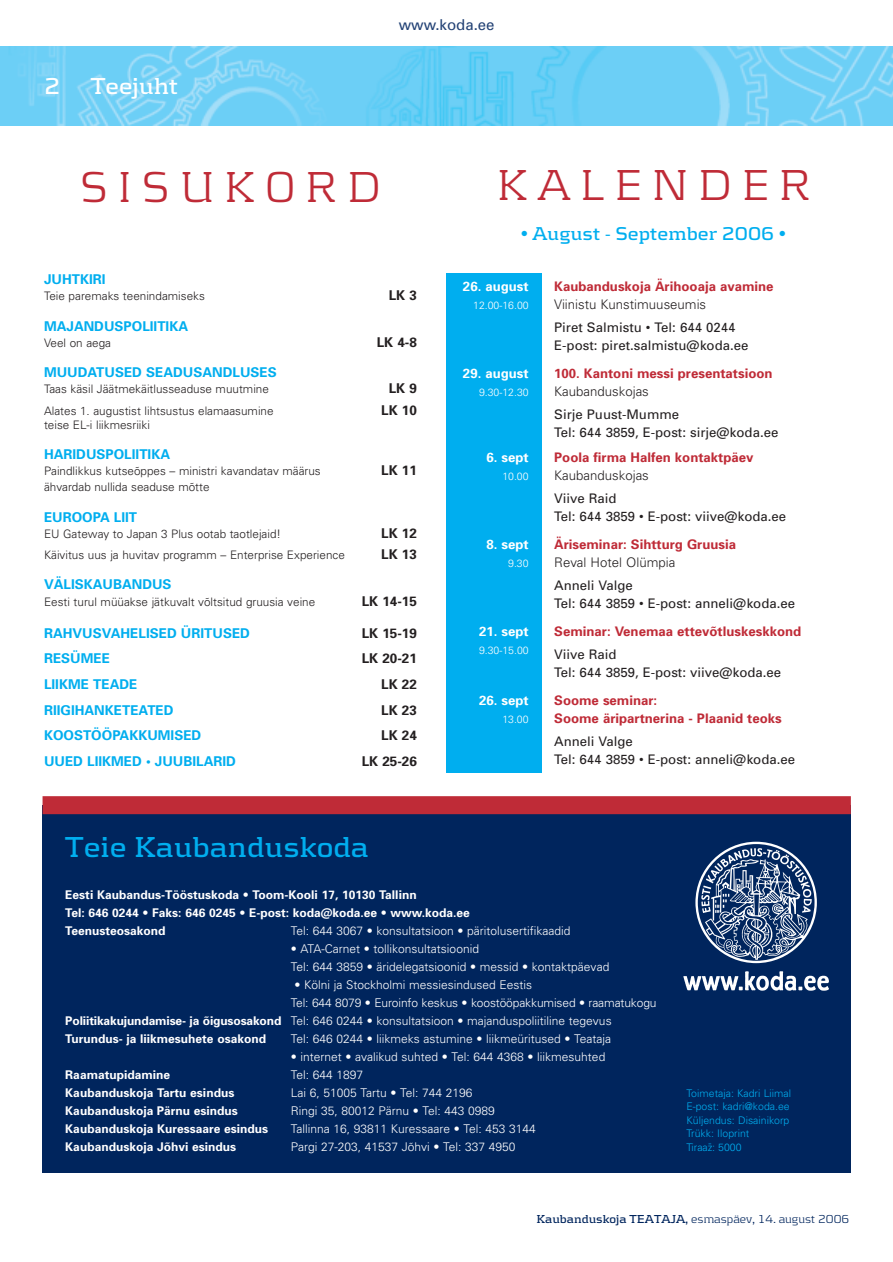
<style>
.page{position:relative;width:893px;height:1262px;background:#fff}
.page>*{position:absolute;margin:0;border:0;box-sizing:border-box;transform-origin:0 0}
.t1{font:300 45px "Kontrapunkt";letter-spacing:.23em;color:#bf2b37}
.t2{font:700 30px "Kontrapunkt";color:#00aeef}
.t3{font:700 24px "Kontrapunkt";color:#fff}
.t4{font:700 19.35px "Kontrapunkt";color:#00aeef}
.t5{font:15px "Univers";color:#234275}
.t6{font:700 13.5px "Univers";color:#00aeef}
.t7{font:700 13.5px "Univers";color:#231f20}
.t8{font:13.2px/18px "Univers";color:#231f20}
.t9{font:700 13.2px "Univers";color:#bf2b37}
.t10{font:300 13.2px "Univers";color:#231f20}
.t11{font:700 13.2px "Univers";color:#fff}
.t12{font:300 12px/18px "Univers";color:#fff}
.t13{font:700 12px/18px "Univers";color:#fff}
.t14{font:300 12px "Kontrapunkt";color:#00255d}
.t15{font:300 11.7px "Univers";color:#231f20}
.t16{font:300 10.5px/13.5px "Univers";color:#00aeef}
.t17{font:300 10.5px "Univers";color:#fff}
.s1{font-weight:300}
.s2{font-weight:700}
</style>
<div class="page">
<img style="left:0;top:47px;width:892px;height:79px">
<div style="left:43px;top:804px;width:807px;height:368px;background:#00255d"></div>
<svg style="left:695px;top:841px;width:121px;height:122px"></svg>
<svg style="left:683px;top:971px;width:145px;height:19px"></svg>
<div style="left:43px;top:796px;width:807px;height:18px;background:#bf2b37"></div>
<div style="left:446px;top:273px;width:96px;height:499px;background:#00aeef"></div>
<h3 class="t3" style="left:44px;top:78px;width:18px">2</h3>
<h3 class="t3" style="left:91px;top:78px;width:89px">Teejuht</h3>
<p class="t5" style="left:399px;top:19px;width:97px">www.koda.ee</p>
<h1 class="t1" style="left:80px;top:172px;width:302px">SISUKORD</h1>
<p class="t6" style="left:44px;top:274px;width:63px">JUHTKIRI</p>
<p class="t15" style="left:44px;top:292px;width:162px">Teie paremaks teenindamiseks</p>
<p class="t7" style="left:389px;top:290px;width:30px">LK 3</p>
<p class="t6" style="left:44px;top:321px;width:146px">MAJANDUSPOLIITIKA</p>
<p class="t15" style="left:44px;top:338px;width:68px">Veel on aega</p>
<p class="t7" style="left:377px;top:337px;width:42px">LK 4-8</p>
<p class="t6" style="left:44px;top:367px;width:234px">MUUDATUSED SEADUSANDLUSES</p>
<p class="t15" style="left:44px;top:385px;width:226px">Taas käsil Jäätmekäitlusseaduse muutmine</p>
<p class="t7" style="left:389px;top:383px;width:30px">LK 9</p>
<p class="t15" style="left:44px;top:406px;width:231px">Alates 1. augustist lihtsustus elamaasumine</p>
<p class="t7" style="left:381px;top:405px;width:37px">LK 10</p>
<p class="t15" style="left:44px;top:421px;width:107px">teise EL-i liikmesriiki</p>
<p class="t6" style="left:44px;top:449px;width:128px">HARIDUSPOLIITIKA</p>
<p class="t15" style="left:44px;top:466px;width:278px">Paindlikkus kutseõppes – ministri kavandatav määrus</p>
<p class="t7" style="left:381px;top:465px;width:37px">LK 11</p>
<p class="t15" style="left:44px;top:483px;width:167px">ähvardab nullida seaduse mõtte</p>
<p class="t6" style="left:44px;top:512px;width:95px">EUROOPA LIIT</p>
<p class="t15" style="left:44px;top:529px;width:238px">EU Gateway to Japan 3 Plus ootab taotlejaid!</p>
<p class="t7" style="left:381px;top:528px;width:37px">LK 12</p>
<p class="t15" style="left:44px;top:550px;width:302px">Käivitus uus ja huvitav programm – Enterprise Experience</p>
<p class="t7" style="left:381px;top:549px;width:37px">LK 13</p>
<p class="t6" style="left:44px;top:579px;width:129px">VÄLISKAUBANDUS</p>
<p class="t15" style="left:44px;top:597px;width:273px">Eesti turul müüakse jätkuvalt võltsitud gruusia veine</p>
<p class="t7" style="left:362px;top:596px;width:57px">LK 14-15</p>
<p class="t6" style="left:44px;top:628px;width:207px">RAHVUSVAHELISED ÜRITUSED</p>
<p class="t7" style="left:362px;top:628px;width:57px">LK 15-19</p>
<p class="t6" style="left:44px;top:653px;width:68px">RESÜMEE</p>
<p class="t7" style="left:362px;top:653px;width:57px">LK 20-21</p>
<p class="t6" style="left:44px;top:679px;width:95px">LIIKME TEADE</p>
<p class="t7" style="left:381px;top:679px;width:37px">LK 22</p>
<p class="t6" style="left:44px;top:704px;width:131px">RIIGIHANKETEATED</p>
<p class="t7" style="left:381px;top:704px;width:37px">LK 23</p>
<p class="t6" style="left:44px;top:730px;width:159px">KOOSTÖÖPAKKUMISED</p>
<p class="t7" style="left:381px;top:730px;width:37px">LK 24</p>
<p class="t6" style="left:44px;top:755px;width:193px">UUED LIIKMED • JUUBILARID</p>
<p class="t7" style="left:362px;top:755px;width:57px">LK 25-26</p>
<h1 class="t1" style="left:497px;top:171px;width:315px">KALENDER</h1>
<h3 class="t4" style="left:521px;top:227px;width:266px">• August - September 2006 •</h3>
<p class="t11" style="left:463px;top:282px;width:67px">26. august</p>
<p class="t9" style="left:554px;top:282px;width:221px">Kaubanduskoja Ärihooaja avamine</p>
<p class="t17" style="left:473px;top:302px;width:57px">12.00-16.00</p>
<p class="t10" style="left:554px;top:300px;width:153px">Viinistu Kunstimuuseumis</p>
<p class="t8" style="left:554px;top:319px;width:196px">Piret Salmistu • Tel: 644 0244<br>E-post: piret.salmistu@koda.ee</p>
<p class="t11" style="left:463px;top:369px;width:67px">29. august</p>
<p class="t9" style="left:554px;top:369px;width:220px">100. Kantoni messi presentatsioon</p>
<p class="t17" style="left:479px;top:389px;width:51px">9.30-12.30</p>
<p class="t10" style="left:554px;top:387px;width:96px">Kaubanduskojas</p>
<p class="t8" style="left:554px;top:406px;width:226px">Sirje Puust-Mumme<br>Tel: 644 3859, E-post: sirje@koda.ee</p>
<p class="t11" style="left:486px;top:453px;width:44px">6. sept</p>
<p class="t9" style="left:554px;top:453px;width:201px">Poola firma Halfen kontaktpäev</p>
<p class="t17" style="left:502px;top:473px;width:28px">10.00</p>
<p class="t10" style="left:554px;top:471px;width:96px">Kaubanduskojas</p>
<p class="t8" style="left:554px;top:490px;width:233px">Viive Raid<br>Tel: 644 3859 • E-post: viive@koda.ee</p>
<p class="t11" style="left:486px;top:540px;width:44px">8. sept</p>
<p class="t9" style="left:554px;top:540px;width:183px">Äriseminar: Sihtturg Gruusia</p>
<p class="t17" style="left:508px;top:560px;width:22px">9.30</p>
<p class="t10" style="left:554px;top:558px;width:123px">Reval Hotel Olümpia</p>
<p class="t8" style="left:554px;top:577px;width:242px">Anneli Valge<br>Tel: 644 3859 • E-post: anneli@koda.ee</p>
<p class="t11" style="left:479px;top:627px;width:51px">21. sept</p>
<p class="t9" style="left:554px;top:627px;width:248px">Seminar: Venemaa ettevõtluskeskkond</p>
<p class="t17" style="left:479px;top:647px;width:51px">9.30-15.00</p>
<p class="t8" style="left:554px;top:646px;width:229px">Viive Raid<br>Tel: 644 3859, E-post: viive@koda.ee</p>
<p class="t11" style="left:479px;top:696px;width:51px">26. sept</p>
<p class="t9" style="left:554px;top:696px;width:105px">Soome seminar:</p>
<p class="t17" style="left:502px;top:716px;width:28px">13.00</p>
<p class="t9" style="left:554px;top:714px;width:229px">Soome äripartnerina - Plaanid teoks</p>
<p class="t8" style="left:554px;top:733px;width:242px">Anneli Valge<br>Tel: 644 3859 • E-post: anneli@koda.ee</p>
<h2 class="t2" style="left:65px;top:837px;width:305px">Teie Kaubanduskoda</h2>
<p class="t13" style="left:65px;top:887px;width:406px">Eesti Kaubandus-Tööstuskoda <span class="s1">•</span> Toom-Kooli 17, 10130 Tallinn<br>Tel: 646 0244 <span class="s1">•</span> Faks: 646 0245 <span class="s1">•</span> E-post: koda@koda.ee <span class="s1">•</span> www.koda.ee<br>Teenusteosakond</p>
<p class="t12" style="left:291px;top:923px;width:281px">Tel: 644 3067 • konsultatsioon • päritolusertifikaadid</p>
<p class="t12" style="left:291px;top:941px;width:320px">• ATA-Carnet • tollikonsultatsioonid<br>Tel: 644 3859 • äridelegatsioonid • messid • kontaktpäevad</p>
<p class="t12" style="left:294px;top:977px;width:239px">• Kölni ja Stockholmi messiesindused Eestis</p>
<p class="t12" style="left:291px;top:995px;width:367px">Tel: 644 8079 • Euroinfo keskus • koostööpakkumised • raamatukogu</p>
<p class="t12" style="left:65px;top:1013px;width:548px"><span class="s2">Poliitikakujundamise- ja õigusosakond</span> Tel: 646 0244 • konsultatsioon • majanduspoliitiline tegevus</p>
<p class="t13" style="left:65px;top:1031px;width:202px">Turundus- ja liikmesuhete osakond</p>
<p class="t12" style="left:291px;top:1031px;width:322px">Tel: 646 0244 • liikmeks astumine • liikmeüritused • Teataja</p>
<p class="t12" style="left:291px;top:1049px;width:316px">• internet • avalikud suhted • Tel: 644 4368 • liikmesuhted</p>
<p class="t13" style="left:65px;top:1067px;width:106px">Raamatupidamine</p>
<p class="t12" style="left:291px;top:1067px;width:74px">Tel: 644 1897</p>
<p class="t13" style="left:65px;top:1085px;width:170px">Kaubanduskoja Tartu esindus</p>
<p class="t12" style="left:291px;top:1085px;width:183px">Lai 6, 51005 Tartu • Tel: 744 2196</p>
<p class="t13" style="left:65px;top:1103px;width:174px">Kaubanduskoja Pärnu esindus</p>
<p class="t12" style="left:291px;top:1103px;width:206px">Ringi 35, 80012 Pärnu • Tel: 443 0989</p>
<p class="t13" style="left:65px;top:1121px;width:204px">Kaubanduskoja Kuressaare esindus</p>
<p class="t12" style="left:291px;top:1121px;width:246px">Tallinna 16, 93811 Kuressaare • Tel: 453 3144</p>
<p class="t13" style="left:65px;top:1139px;width:172px">Kaubanduskoja Jõhvi esindus</p>
<p class="t12" style="left:291px;top:1139px;width:226px">Pargi 27-203, 41537 Jõhvi • Tel: 337 4950</p>
<p class="t16" style="left:686px;top:1087px;width:106px">Toimetaja: Kadri Liimal<br>E-post: kadri@koda.ee<br>Küljendus: Disainikorp<br>Trükk: Iloprint<br>Tiraaz¯: 5000</p>
<p class="t14" style="left:536px;top:1215px;width:314px"><span class="s2">Kaubanduskoja TEATAJA,</span> esmaspäev, 14. august 2006</p>
</div>
